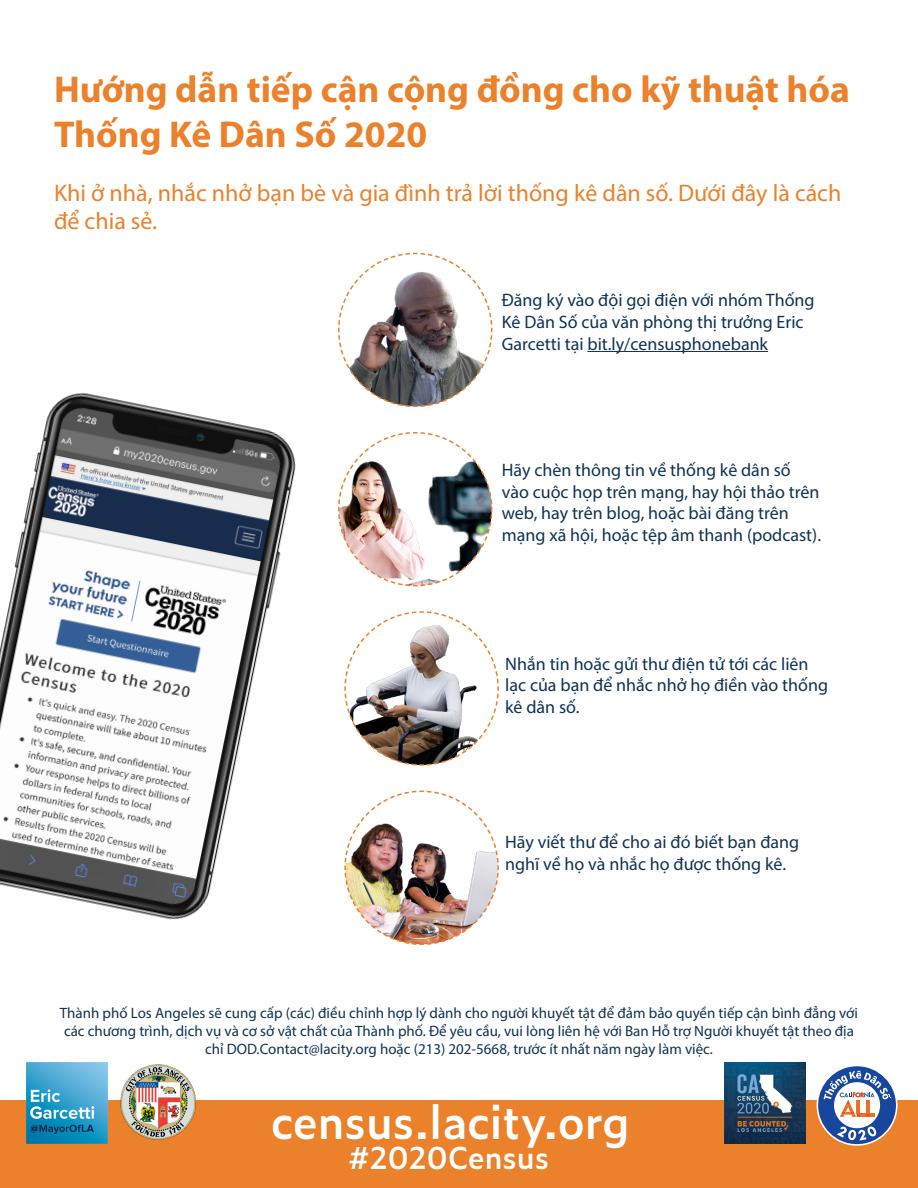
<style>
.page{position:relative;width:918px;height:1188px;background:#fff}
.page>*{position:absolute;margin:0;border:0;box-sizing:border-box;transform-origin:0 0}
.t1{font:600 45px "Zeitung Pro";color:#fff}
.t2{font:700 37.5px/45px "Myriad Pro";color:#eb812a}
.t3{font:600 30px "Zeitung Pro";color:#fff}
.t4{font:24px/28.8px "Myriad Pro";color:#eb812a}
.t5{font:18px/21.6px "Myriad Pro";color:#103353}
.t6{font:15px/18px "Myriad Pro";color:#103353;text-align:center}
</style>
<div class="page">
<div style="left:0;top:1100px;width:918px;height:88px;background:#eb812a"></div>
<img style="left:26px;top:1062px;width:81px;height:81px">
<img style="left:120px;top:1064px;width:76px;height:76px">
<svg style="left:817px;top:1066px;width:81px;height:80px"></svg>
<img style="left:725px;top:1063px;width:81px;height:80px">
<img style="left:0;top:392px;width:296px;height:528px">
<svg style="left:344px;top:611px;width:155px;height:155px"></svg>
<img style="left:344px;top:790px;width:155px;height:155px">
<svg style="left:338px;top:252px;width:155px;height:156px"></svg>
<img style="left:338px;top:432px;width:155px;height:155px">
<hr style="left:588px;top:351px;width:180px;height:1px;background:#103353">
<h2 class="t2" style="left:54px;top:66px;width:797px">Hướng dẫn tiếp cận cộng đồng cho kỹ thuật hóa<br>Thống Kê Dân Số 2020</h2>
<h3 class="t4" style="left:54px;top:178px;width:789px">Khi ở nhà, nhắc nhở bạn bè và gia đình trả lời thống kê dân số. Dưới đây là cách để chia sẻ.</h3>
<p class="t5" style="left:502px;top:289px;width:314px">Đăng ký vào đội gọi điện với nhóm Thống<br>Kê Dân Số của văn phòng thị trưởng Eric<br>Garcetti tại bit.ly/censusphonebank</p>
<p class="t5" style="left:502px;top:459px;width:321px">Hãy chèn thông tin về thống kê dân số vào cuộc họp trên mạng, hay hội thảo trên web, hay trên blog, hoặc bài đăng trên mạng xã hội, hoặc tệp âm thanh (podcast).</p>
<p class="t5" style="left:505px;top:653px;width:324px">Nhắn tin hoặc gửi thư điện tử tới các liên lạc của bạn để nhắc nhở họ điền vào thống kê dân số.</p>
<p class="t5" style="left:505px;top:831px;width:296px">Hãy viết thư để cho ai đó biết bạn đang nghĩ về họ và nhắc họ được thống kê.</p>
<p class="t6" style="left:60px;top:1004px;width:800px">Thành phố Los Angeles sẽ cung cấp (các) điều chỉnh hợp lý dà nh cho người khuyết tật để đảm bảo quyền tiếp cậ n bình đẳng với các chương trình, dịch vụ và cơ sở vật chất của Thành phố. Để yêu cầu, vui lòng liên hệ với Ban Hỗ trợ Người khuyết tật theo địa chỉ DOD.Contact@lacity.org hoặc (213) 202-5668, trước ít nhất năm ngày làm việc.</p>
<h1 class="t1" style="left:271px;top:1088px;width:360px">census.lacity.org</h1>
<h3 class="t3" style="left:348px;top:1135px;width:202px">#2020Census</h3>
</div>
